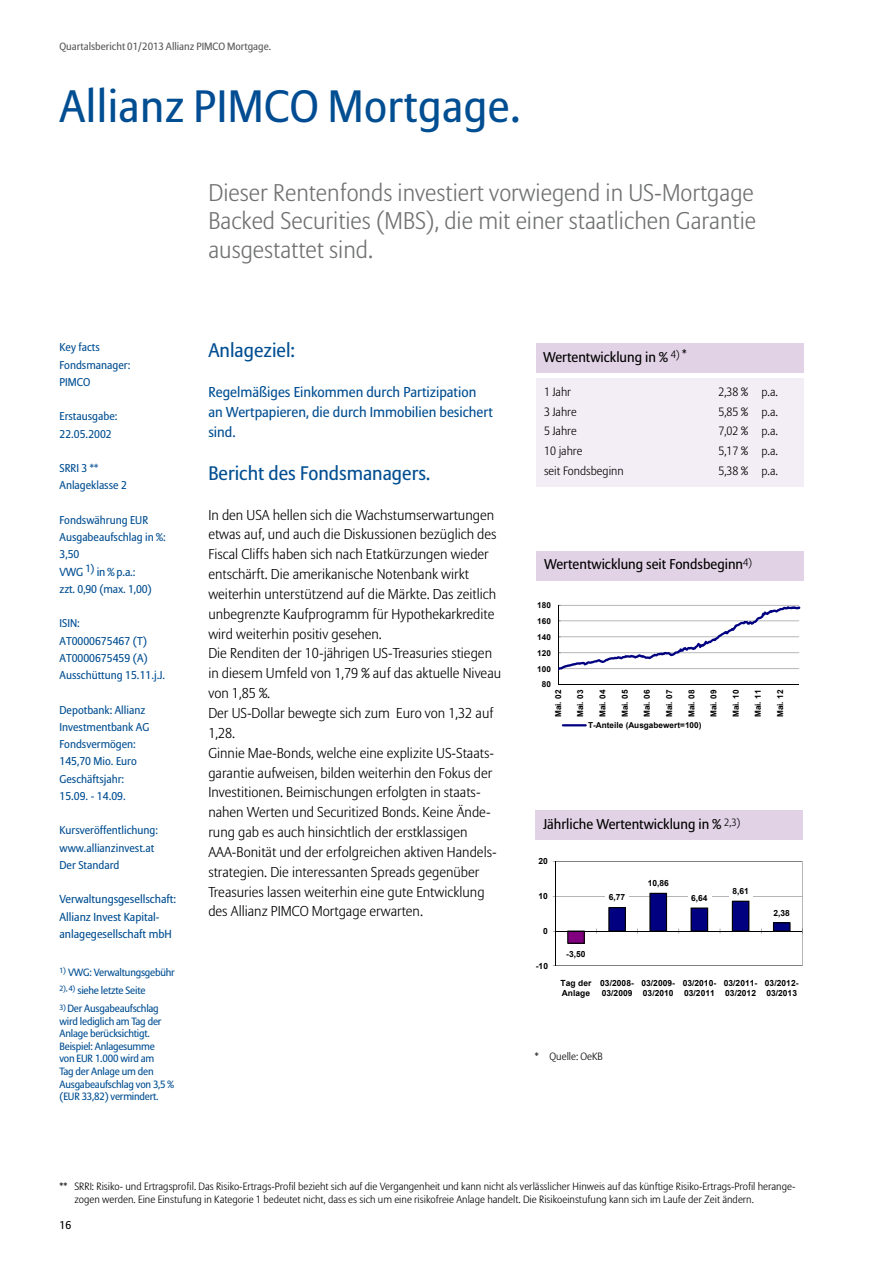
<style>
.page{position:relative;width:893px;height:1263px;background:#fff}
.page>*{position:absolute;margin:0;border:0;box-sizing:border-box;transform-origin:0 0}
.t1{font:45px "Allianz Sans";letter-spacing:.01em;color:#004e92}
.t2{font:300 24px/28.8px "Allianz Sans";color:#707172;text-align:justify}
.t3{font:19.5px "Allianz Sans";color:#004e92}
.t4{font:300 14.25px/19.8px "Allianz Sans";color:#000}
.t5{font:14.25px/19.8px "Allianz Sans";color:#004e92}
.t6{font:14.1px "Allianz Sans";color:#000}
.t7{font:300 12px "Allianz Sans";color:#000}
.t8{font:11.55px/17.2px "Allianz Sans";color:#004e92}
.t9{font:11.25px/17.2px "Allianz Sans";color:#004e92}
.t10{font:11.25px "Allianz Sans";color:#000}
.t11{font:300 10.5px/12.6px "Allianz Sans";color:#000}
.t12{font:10.5px/12.6px "Allianz Sans";letter-spacing:-.02em;color:#004e92}
.t13{font:10.5px "Allianz Sans";color:#58585a}
.t14{font:700 8.4px/9.8px "Arial";letter-spacing:-.005em;color:#000}
.t15{font:700 8.25px "Arial";color:#000}
.s1{color:#004c93}
.s2{font-size:11.25px}
</style>
<div class="page">
<div style="left:536px;top:343px;width:268px;height:30px;background:#e1d2e5"></div>
<hr style="left:558px;top:605px;width:1px;height:80px;background:#000">
<hr style="left:558px;top:685px;width:241px;height:1px;background:#000">
<svg style="left:558px;top:605px;width:242px;height:65px"></svg>
<svg style="left:561px;top:725px;width:26px;height:2px"></svg>
<hr style="left:562px;top:724px;width:25px;height:2px;background:#000080">
<div style="left:536px;top:551px;width:268px;height:30px;background:#e1d2e5"></div>
<div style="left:535px;top:810px;width:268px;height:30px;background:#e1d2e5"></div>
<svg style="left:553px;top:861px;width:250px;height:105px"></svg>
<div style="left:563px;top:947px;width:26px;height:13px;background:#fff"></div>
<div style="left:605px;top:890px;width:24px;height:14px;background:#fff"></div>
<div style="left:644px;top:876px;width:29px;height:14px;background:#fff"></div>
<div style="left:688px;top:891px;width:23px;height:13px;background:#fff"></div>
<div style="left:729px;top:884px;width:23px;height:13px;background:#fff"></div>
<div style="left:770px;top:906px;width:24px;height:13px;background:#fff"></div>
<div style="left:536px;top:378px;width:268px;height:109px;background:#f3edf5"></div>
<p class="t13" style="left:60px;top:40px;width:213px">Quartalsbericht 01/2013 Allianz PIMCO Mortgage.</p>
<h1 class="t1" style="left:60px;top:80px;width:463px">Allianz <span class="s1">PIMCO</span> Mortgage.</h1>
<p class="t9" style="left:60px;top:339px;width:72px">Key facts<br>Fondsmanager:<br>PIMCO</p>
<p class="t9" style="left:60px;top:408px;width:60px">Erstausgabe:<br>22.05.2002</p>
<p class="t9" style="left:60px;top:460px;width:69px">SRRI 3 **<br>Anlageklasse 2</p>
<p class="t9" style="left:60px;top:512px;width:108px">Fondswährung EUR<br>Ausgabeaufschlag in %:<br>3,50</p>
<p class="t8" style="left:60px;top:563px;width:77px">VWG <sup>1)</sup> in % p.a.<span class="s2">:</span></p>
<p class="t9" style="left:60px;top:581px;width:94px">zzt. 0,90 (max. 1,00)</p>
<p class="t9" style="left:60px;top:615px;width:107px">ISIN:<br>AT0000675467 (T)<br>AT0000675459 (A)<br>Ausschüttung 15.11.j.J.</p>
<p class="t9" style="left:60px;top:701px;width:91px">Depotbank: Allianz<br>Investmentbank AG<br>Fondsvermögen:<br>145,70 Mio. Euro<br>Geschäftsjahr:<br>15.09. - 14.09.</p>
<p class="t9" style="left:60px;top:822px;width:100px">Kursveröffentlichung: www.allianzinvest.at<br>Der Standard</p>
<p class="t8" style="left:60px;top:891px;width:118px">Verwaltungsgesellschaft:<br>Allianz Invest Kapital&shy;anlagegesellschaft mbH</p>
<p class="t12" style="left:60px;top:963px;width:117px;line-height:18.1px"><sup>1)</sup> VWG: Verwaltungsgebühr<br><sup>2),</sup> <sup>4)</sup> siehe letzte Seite</p>
<p class="t12" style="left:60px;top:1002px;width:116px"><sup>3)</sup> Der Ausgabeaufschlag wird lediglich am Tag der<br>Anlage berücksichtigt.<br>Beispiel: Anlagesumme<br>von EUR 1.000 wird am<br>Tag der Anlage um den<br>Ausgabeaufschlag von 3,5 % (EUR 33,82) vermindert.</p>
<h2 class="t2" style="left:208px;top:179px;width:549px">Dieser Rentenfonds investiert vorwiegend in US-Mortgage Backed Securities (MBS), die mit einer staatlichen Garantie ausgestattet sind.</h2>
<h3 class="t3" style="left:208px;top:339px;width:88px">Anlageziel:</h3>
<p class="t5" style="left:208px;top:383px;width:286px">Regelmäßiges Einkommen durch Partizipation an Wertpapieren, die durch Immobilien besichert sind.</p>
<h3 class="t3" style="left:208px;top:461px;width:224px">Bericht des Fondsmanagers.</h3>
<p class="t4" style="left:208px;top:505px;width:294px">In den USA hellen sich die Wachstumserwartungen etwas auf, und auch die Diskussionen bezüglich des Fiscal Cliffs haben sich nach Etatkürzungen wieder entschärft. Die amerikanische Notenbank wirkt weiterhin unterstützend auf die Märkte. Das zeitlich unbegrenzte Kaufprogramm für Hypothekarkredite wird weiterhin positiv gesehen.<br>Die Renditen der 10-jährigen US-Treasuries stiegen in diesem Umfeld von 1,79 % auf das aktuelle Niveau von 1,85 %.<br>Der US-Dollar bewegte sich zum Euro von 1,32 auf 1,28.<br>Ginnie Mae-Bonds, welche eine explizite US-Staats&shy;garantie aufweisen, bilden weiterhin den Fokus der Investitionen. Beimischungen erfolgten in staats&shy;nahen Werten und Securitized Bonds. Keine Ände&shy;rung gab es auch hinsichtlich der erstklassigen AAA-Bonität und der erfolgreichen aktiven Handels&shy;strategien. Die interessanten Spreads gegenüber Treasuries lassen weiterhin eine gute Entwicklung des Allianz PIMCO Mortgage erwarten.</p>
<p class="t6" style="left:543px;top:348px;width:145px">Wertentwicklung in % <sup>4)</sup> <sup>*</sup></p>
<p class="t7" style="left:544px;top:384px;width:28px">1 Jahr</p>
<p class="t7" style="left:718px;top:384px;width:61px">2,38 % p.a.</p>
<p class="t7" style="left:544px;top:404px;width:34px">3 Jahre</p>
<p class="t7" style="left:718px;top:404px;width:61px">5,85 % p.a.</p>
<p class="t7" style="left:544px;top:424px;width:34px">5 Jahre</p>
<p class="t7" style="left:718px;top:424px;width:61px">7,02 % p.a.</p>
<p class="t7" style="left:544px;top:444px;width:40px">10 jahre</p>
<p class="t7" style="left:718px;top:444px;width:61px">5,17 % p.a.</p>
<p class="t7" style="left:544px;top:464px;width:81px">seit Fondsbeginn</p>
<p class="t7" style="left:718px;top:464px;width:61px">5,38 % p.a.</p>
<p class="t6" style="left:544px;top:556px;width:209px">Wertentwicklung seit Fondsbeginn<sup>4)</sup></p>
<p class="t15" style="left:537px;top:599px;width:15px">180</p>
<p class="t15" style="left:537px;top:615px;width:15px">160</p>
<p class="t15" style="left:537px;top:631px;width:15px">140</p>
<p class="t15" style="left:537px;top:647px;width:15px">120</p>
<p class="t15" style="left:537px;top:663px;width:15px">100</p>
<p class="t15" style="left:542px;top:679px;width:11px">80</p>
<p class="t15" style="left:553px;top:717px;width:29px;rotate:-90deg">Mai. 02</p>
<p class="t15" style="left:575px;top:717px;width:29px;rotate:-90deg">Mai. 03</p>
<p class="t15" style="left:597px;top:717px;width:29px;rotate:-90deg">Mai. 04</p>
<p class="t15" style="left:619px;top:717px;width:29px;rotate:-90deg">Mai. 05</p>
<p class="t15" style="left:642px;top:717px;width:29px;rotate:-90deg">Mai. 06</p>
<p class="t15" style="left:664px;top:717px;width:29px;rotate:-90deg">Mai. 07</p>
<p class="t15" style="left:686px;top:717px;width:29px;rotate:-90deg">Mai. 08</p>
<p class="t15" style="left:708px;top:717px;width:29px;rotate:-90deg">Mai. 09</p>
<p class="t15" style="left:730px;top:717px;width:29px;rotate:-90deg">Mai. 10</p>
<p class="t15" style="left:753px;top:717px;width:29px;rotate:-90deg">Mai. 11</p>
<p class="t15" style="left:775px;top:717px;width:29px;rotate:-90deg">Mai. 12</p>
<p class="t15" style="left:588px;top:720px;width:115px">T-Anteile (Ausgabewert=100)</p>
<p class="t6" style="left:543px;top:815px;width:198px">Jährliche Wertentwicklung in % <sup>2,3)</sup></p>
<p class="t14" style="left:539px;top:857px;width:11px">20</p>
<p class="t14" style="left:539px;top:891px;width:11px">10</p>
<p class="t14" style="left:543px;top:926px;width:6px">0</p>
<p class="t14" style="left:536px;top:961px;width:14px">-10</p>
<p class="t14" style="left:566px;top:949px;width:21px">-3,50</p>
<p class="t14" style="left:609px;top:893px;width:18px">6,77</p>
<p class="t14" style="left:648px;top:879px;width:23px">10,86</p>
<p class="t14" style="left:691px;top:893px;width:18px">6,64</p>
<p class="t14" style="left:732px;top:886px;width:18px">8,61</p>
<p class="t14" style="left:773px;top:908px;width:18px">2,38</p>
<p class="t14" style="left:561px;top:978px;width:32px">Tag der<br>Anlage</p>
<p class="t14" style="left:600px;top:978px;width:35px">03/2008-<br>03/2009</p>
<p class="t14" style="left:641px;top:978px;width:35px">03/2009-<br>03/2010</p>
<p class="t14" style="left:683px;top:978px;width:35px">03/2010-<br>03/2011</p>
<p class="t14" style="left:724px;top:978px;width:35px">03/2011-<br>03/2012</p>
<p class="t14" style="left:765px;top:978px;width:35px">03/2012-<br>03/2013</p>
<p class="t11" style="left:535px;top:1050px;width:70px">* Quelle: OeKB</p>
<p class="t11" style="left:74px;top:1180px;width:723px;text-indent:-15px">** SRRI: Risiko- und Ertragsprofil. Das Risiko-Ertrags-Profil bezieht sich auf die Vergangenheit und kann nicht als verlässlicher Hinweis auf das künftige Risiko-Ertrags-Profil herange&shy;zogen werden. Eine Einstufung in Kategorie 1 bedeutet nicht, dass es sich um eine risikofreie Anlage handelt. Die Risikoeinstufung kann sich im Laufe der Zeit ändern.</p>
<p class="t10" style="left:60px;top:1218px;width:13px">16</p>
</div>
